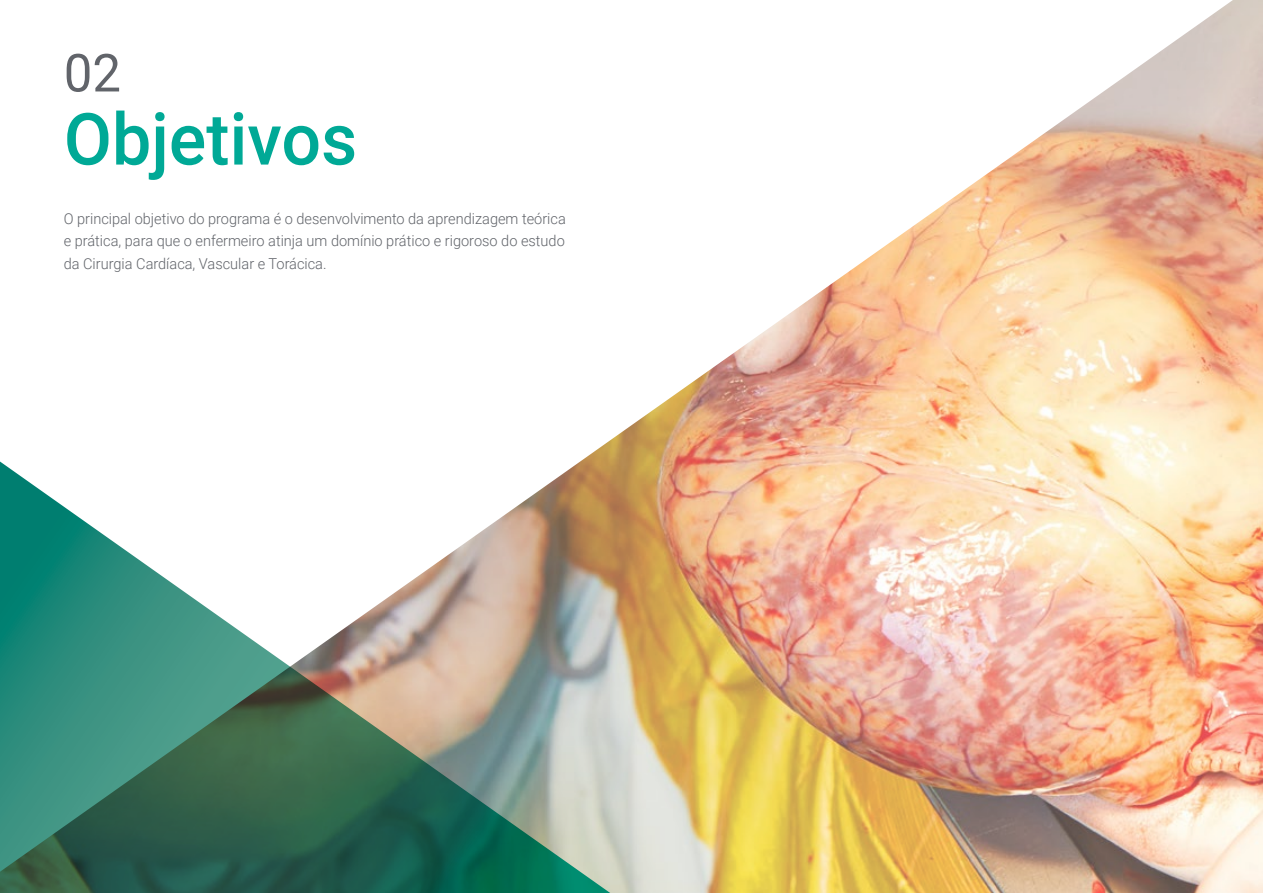
<style>
.page{position:relative;width:1263px;height:893px;background:#fff}
.page>*{position:absolute;margin:0;border:0;box-sizing:border-box;transform-origin:0 0}
.t1{font:500 72px "Roboto";color:#00a996}
.t2{font:52.5px "Roboto";color:#61646a}
.t3{font:300 15px/22.5px "Roboto";color:#61646a;text-align:justify}
</style>
<div class="page">
<img style="left:602px;top:0;width:661px;height:893px">
<svg style="left:0;top:446px;width:640px;height:447px"></svg>
<h2 class="t2" style="left:64px;top:36px;width:59px">02</h2>
<h1 class="t1" style="left:64px;top:89px;width:295px">Objetivos</h1>
<p class="t3" style="left:64px;top:207px;width:503px">O principal objetivo do programa é o desenvolvimento da aprendizagem teórica e prática, para que o enfermeiro atinja um domínio prático e rigoroso do estudo da Cirurgia Cardíaca, Vascular e Torácica.</p>
</div>
